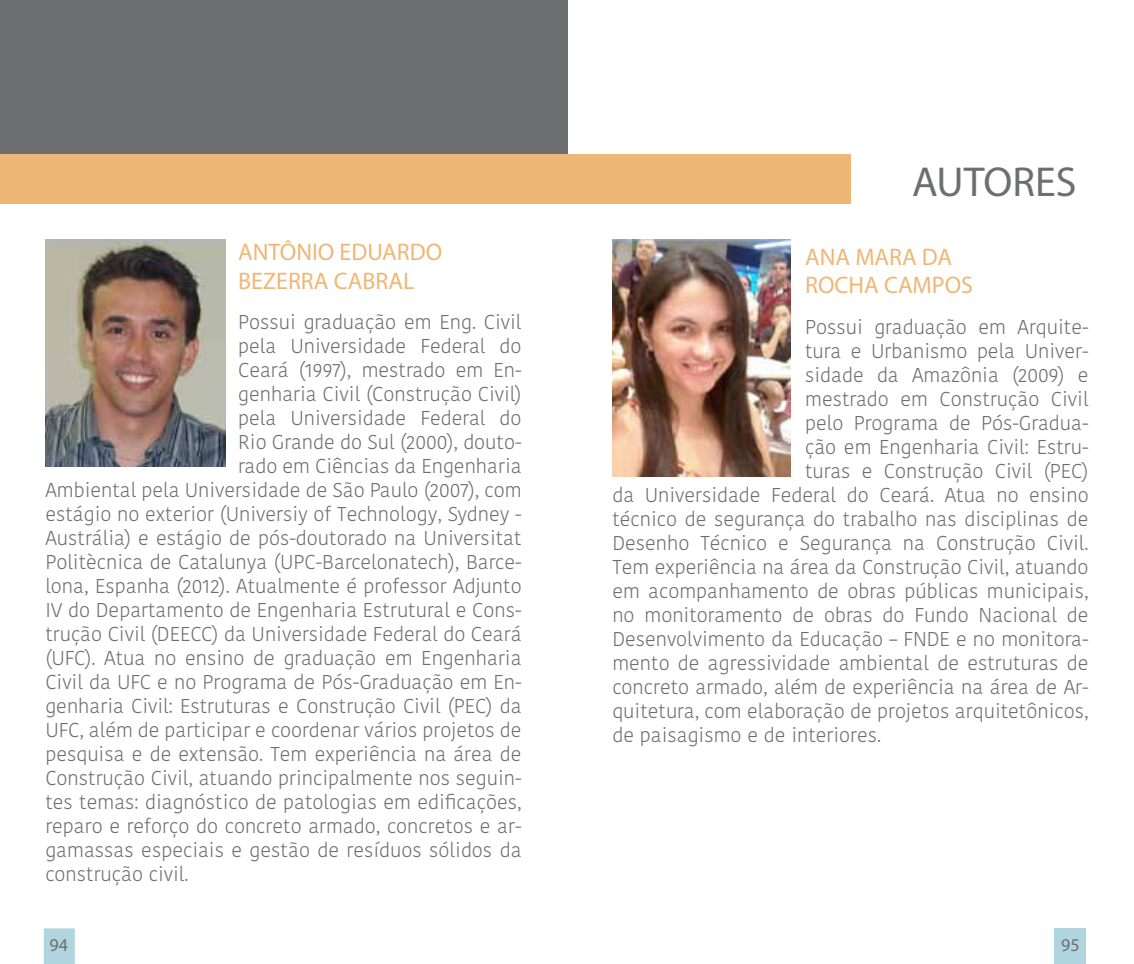
<style>
.page{position:relative;width:1134px;height:964px;background:#fff}
.page>*{position:absolute;margin:0;border:0;box-sizing:border-box;transform-origin:0 0}
.t1{font:42px "Myriad Pro";color:#6d6e71}
.t2{font:24px/28.8px "Myriad Pro";color:#efb776}
.t3{font:300 20px "Kohinoor Bangla";color:#6d6e71}
.t4{font:18px "Myriad Pro";color:#6d6e71}
</style>
<div class="page">
<div style="left:44px;top:928px;width:31px;height:36px;background:#b0d5de"></div>
<img style="left:45px;top:240px;width:181px;height:226px">
<div style="left:1054px;top:928px;width:31px;height:36px;background:#b0d5de"></div>
<img style="left:612px;top:239px;width:178px;height:238px">
<div style="left:0;top:0;width:567px;height:156px;background:#6d6e71"></div>
<div style="left:0;top:154px;width:850px;height:49px;background:#efb776"></div>
<p class="t2" style="left:238px;top:238px;width:206px">ANTÔNIO EDUARDO<br>BEZERRA CABRAL</p>
<p class="t3" style="left:238px;top:307px;width:285px">Possui graduação em Eng. Civil</p>
<p class="t3" style="left:238px;top:331px;width:285px">pela Universidade Federal do</p>
<p class="t3" style="left:238px;top:355px;width:285px">Ceará (1997), mestrado em En-</p>
<p class="t3" style="left:238px;top:379px;width:285px">genharia Civil (Construção Civil)</p>
<p class="t3" style="left:238px;top:403px;width:285px">pela Universidade Federal do</p>
<p class="t3" style="left:238px;top:427px;width:285px">Rio Grande do Sul (2000), douto-</p>
<p class="t3" style="left:238px;top:451px;width:285px">rado em Ciências da Engenharia</p>
<p class="t3" style="left:45px;top:475px;width:478px">Ambiental pela Universidade de São Paulo (2007), com</p>
<p class="t3" style="left:45px;top:499px;width:478px">estágio no exterior (Universiy of Technology, Sydney -</p>
<p class="t3" style="left:45px;top:523px;width:478px">Austrália) e estágio de pós-doutorado na Universitat</p>
<p class="t3" style="left:45px;top:547px;width:478px">Politècnica de Catalunya (UPC-Barcelonatech), Barce-</p>
<p class="t3" style="left:45px;top:571px;width:478px">lona, Espanha (2012). Atualmente é professor Adjunto</p>
<p class="t3" style="left:45px;top:595px;width:478px">IV do Departamento de Engenharia Estrutural e Cons-</p>
<p class="t3" style="left:45px;top:619px;width:478px">trução Civil (DEECC) da Universidade Federal do Ceará</p>
<p class="t3" style="left:45px;top:643px;width:478px">(UFC). Atua no ensino de graduação em Engenharia</p>
<p class="t3" style="left:45px;top:667px;width:478px">Civil da UFC e no Programa de Pós-Graduação em En-</p>
<p class="t3" style="left:45px;top:691px;width:478px">genharia Civil: Estruturas e Construção Civil (PEC) da</p>
<p class="t3" style="left:45px;top:715px;width:478px">UFC, além de participar e coordenar vários projetos de</p>
<p class="t3" style="left:45px;top:739px;width:478px">pesquisa e de extensão. Tem experiência na área de</p>
<p class="t3" style="left:45px;top:763px;width:478px">Construção Civil, atuando principalmente nos seguin-</p>
<p class="t3" style="left:45px;top:787px;width:478px">tes temas: diagnóstico de patologias em edificações,</p>
<p class="t3" style="left:45px;top:811px;width:478px">reparo e reforço do concreto armado, concretos e ar-</p>
<p class="t3" style="left:45px;top:835px;width:478px">gamassas especiais e gestão de resíduos sólidos da</p>
<p class="t3" style="left:45px;top:859px;width:145px">construção civil.</p>
<p class="t4" style="left:49px;top:933px;width:20px">94</p>
<h1 class="t1" style="left:912px;top:156px;width:166px">AUTORES</h1>
<p class="t2" style="left:805px;top:242px;width:169px">ANA MARA DA<br>ROCHA CAMPOS</p>
<p class="t3" style="left:805px;top:312px;width:285px">Possui graduação em Arquite-</p>
<p class="t3" style="left:805px;top:336px;width:285px">tura e Urbanismo pela Univer-</p>
<p class="t3" style="left:805px;top:360px;width:285px">sidade da Amazônia (2009) e</p>
<p class="t3" style="left:805px;top:384px;width:285px">mestrado em Construção Civil</p>
<p class="t3" style="left:805px;top:408px;width:285px">pelo Programa de Pós-Gradua-</p>
<p class="t3" style="left:805px;top:432px;width:285px">ção em Engenharia Civil: Estru-</p>
<p class="t3" style="left:805px;top:456px;width:285px">turas e Construção Civil (PEC)</p>
<p class="t3" style="left:612px;top:480px;width:478px">da Universidade Federal do Ceará. Atua no ensino</p>
<p class="t3" style="left:612px;top:504px;width:478px">técnico de segurança do trabalho nas disciplinas de</p>
<p class="t3" style="left:612px;top:528px;width:478px">Desenho Técnico e Segurança na Construção Civil.</p>
<p class="t3" style="left:612px;top:552px;width:478px">Tem experiência na área da Construção Civil, atuando</p>
<p class="t3" style="left:612px;top:576px;width:478px">em acompanhamento de obras públicas municipais,</p>
<p class="t3" style="left:612px;top:600px;width:478px">no monitoramento de obras do Fundo Nacional de</p>
<p class="t3" style="left:612px;top:624px;width:478px">Desenvolvimento da Educação – FNDE e no monitora-</p>
<p class="t3" style="left:612px;top:648px;width:478px">mento de agressividade ambiental de estruturas de</p>
<p class="t3" style="left:612px;top:672px;width:478px">concreto armado, além de experiência na área de Ar-</p>
<p class="t3" style="left:612px;top:696px;width:478px">quitetura, com elaboração de projetos arquitetônicos,</p>
<p class="t3" style="left:612px;top:720px;width:270px">de paisagismo e de interiores.</p>
<p class="t4" style="left:1061px;top:933px;width:20px">95</p>
</div>
